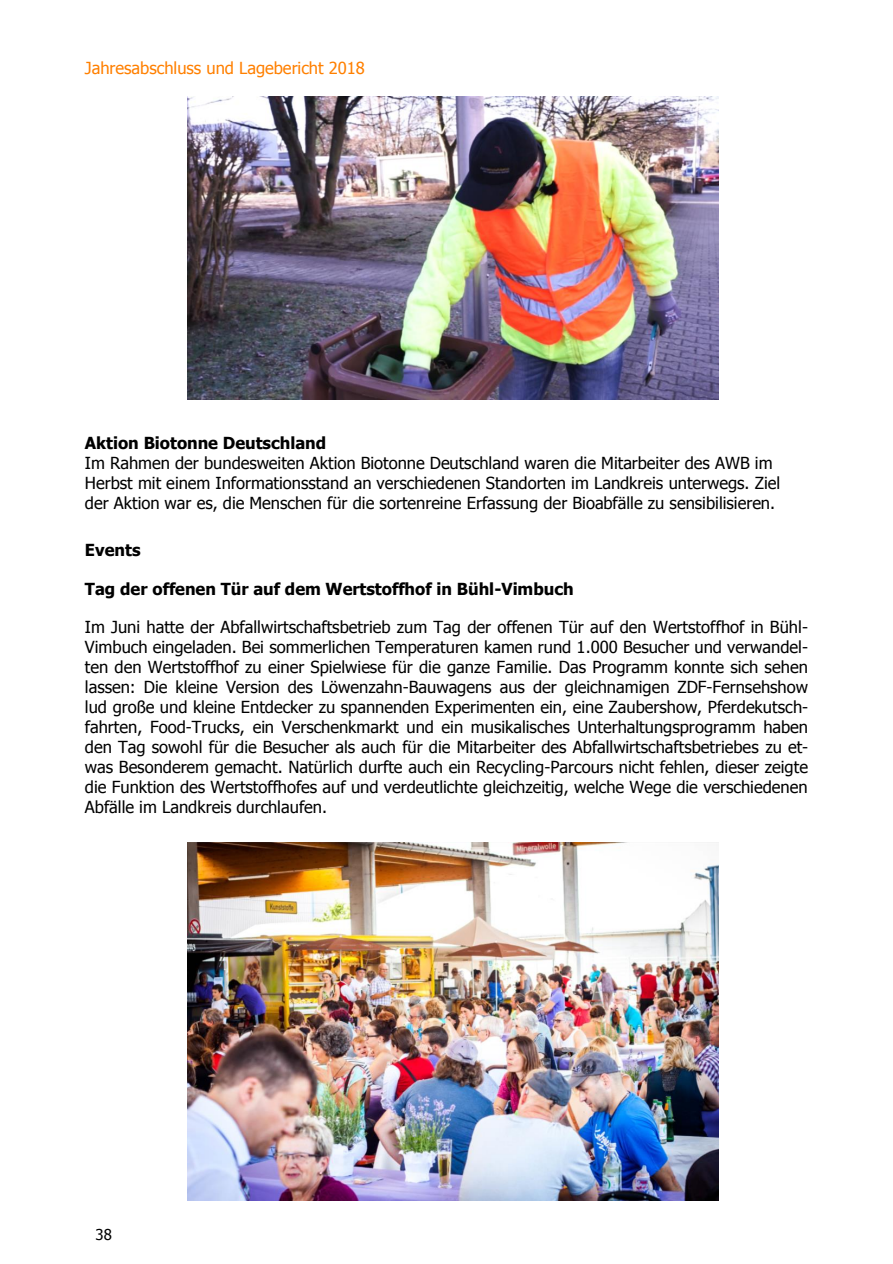
<style>
.page{position:relative;width:893px;height:1264px;background:#fff}
.page>*{position:absolute;margin:0;border:0;box-sizing:border-box;transform-origin:0 0}
.t1{font:16.5px/20px "Tahoma";color:#000}
.t2{font:700 16.5px "Tahoma";color:#000}
.t3{font:16.5px "Tahoma";letter-spacing:-.005em;color:#ff8000}
.t4{font:15px "Tahoma";color:#000}
.s1{font-weight:700}
</style>
<div class="page">
<img style="left:188px;top:97px;width:530px;height:302px">
<img style="left:188px;top:842px;width:530px;height:358px">
<p class="t3" style="left:85px;top:57px;width:281px">Jahresabschluss und Lagebericht 2018</p>
<p class="t1" style="left:85px;top:432px;width:697px"><span class="s1">Aktion Biotonne Deutschland<br></span>Im Rahmen der bundesweiten Aktion Biotonne Deutschland waren die Mitarbeiter des AWB im Herbst mit einem Informationsstand an verschiedenen Standorten im Landkreis unterwegs. Ziel der Aktion war es, die Menschen für die sortenreine Erfassung der Bioabfälle zu sensibilisieren.</p>
<h5 class="t2" style="left:85px;top:539px;width:57px">Events</h5>
<p class="t2" style="left:85px;top:578px;width:490px">Tag der offenen Tür auf dem Wertstoffhof in Bühl-Vimbuch</p>
<p class="t1" style="left:85px;top:616px;width:725px;text-align:justify">Im Juni hatte der Abfallwirtschaftsbetrieb zum Tag der offenen Tür auf den Wertstoffhof in Bühl-Vimbuch eingeladen. Bei sommerlichen Temperaturen kamen rund 1.000 Besucher und verwandel&shy;ten den Wertstoffhof zu einer Spielwiese für die ganze Familie. Das Programm konnte sich sehen lassen: Die kleine Version des Löwenzahn-Bauwagens aus der gleichnamigen ZDF-Fernsehshow lud große und kleine Entdecker zu spannenden Experimenten ein, eine Zaubershow, Pferdekutsch&shy;fahrten, Food-Trucks, ein Verschenkmarkt und ein musikalisches Unterhaltungsprogramm haben den Tag sowohl für die Besucher als auch für die Mitarbeiter des Abfallwirtschaftsbetriebes zu et&shy;was Besonderem gemacht. Natürlich durfte auch ein Recycling-Parcours nicht fehlen, dieser zeigte die Funktion des Wertstoffhofes auf und verdeutlichte gleichzeitig, welche Wege die verschiedenen Abfälle im Landkreis durchlaufen.</p>
<p class="t4" style="left:96px;top:1224px;width:18px">38</p>
</div>
